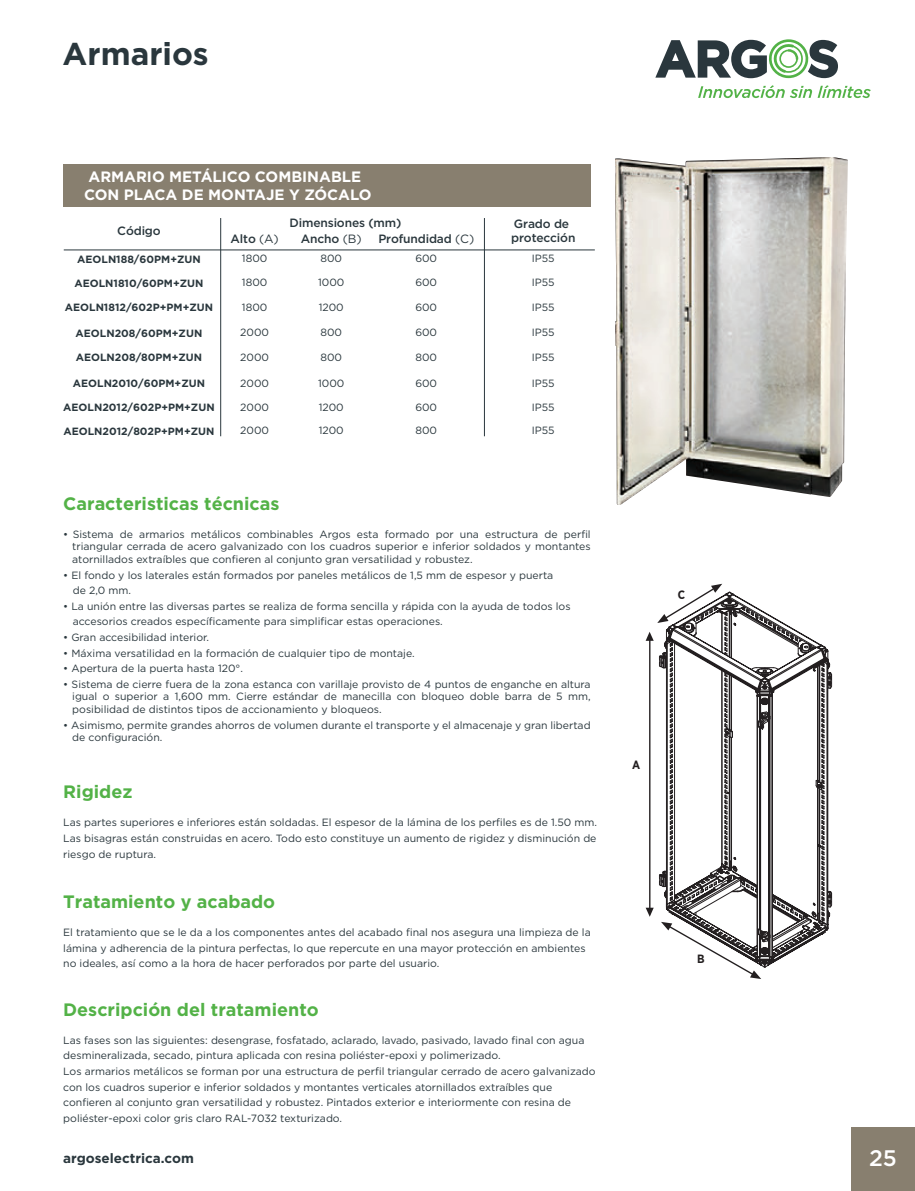
<style>
.page{position:relative;width:915px;height:1191px;background:#fff}
.page>*{position:absolute;margin:0;border:0;box-sizing:border-box;transform-origin:0 0}
.t1{font:700 31.5px "Gotham";color:#2a373d}
.t2{font:500 22.5px "Gotham";color:#fff}
.t3{font:700 18px "Gotham";color:#53b247}
.t4{font:700 15px/18px "Gotham";color:#fff;text-align:center}
.t5{font:700 13.5px "Gotham";color:#2a373d}
.t6{font:500 12px/14.4px "Gotham";letter-spacing:-.01em;color:#2a373d}
.t7{font:700 12px "Gotham Narrow";color:#231f20}
.t8{font:10.5px/15.6px "Gotham";color:#2a373d}
.t9{font:700 10.5px/23.1px "Gotham";color:#2a373d}
.s1{font-weight:400}
</style>
<div class="page">
<div style="left:63px;top:165px;width:528px;height:42px;background:#887f6f"></div>
<img style="left:615px;top:157px;width:232px;height:348px">
<hr style="left:220px;top:218px;width:1px;height:218px;background:#2a373d">
<hr style="left:484px;top:218px;width:1px;height:218px;background:#2a373d">
<hr style="left:64px;top:250px;width:530px;height:1px;background:#2a373d">
<svg style="left:655px;top:39px;width:182px;height:39px"></svg>
<svg style="left:698px;top:85px;width:113px;height:13px"></svg>
<svg style="left:817px;top:85px;width:53px;height:13px"></svg>
<div style="left:850px;top:1127px;width:64px;height:64px;background:#887f6f"></div>
<svg style="left:645px;top:584px;width:186px;height:395px"></svg>
<h1 class="t1" style="left:63px;top:33px;width:148px">Armarios</h1>
<h3 class="t4" style="left:84px;top:167px;width:289px">ARMARIO METÁLICO COMBINABLE<br>CON PLACA DE MONTAJE Y ZÓCALO</h3>
<p class="t6" style="left:117px;top:224px;width:45px">Código</p>
<p class="t6" style="left:511px;top:216px;width:66px">Grado de protección</p>
<p class="t6" style="left:289px;top:215px;width:113px">Dimensiones (mm)</p>
<p class="t6" style="left:230px;top:232px;width:50px">Alto <span class="s1">(A)</span></p>
<p class="t6" style="left:301px;top:232px;width:62px">Ancho <span class="s1">(B)</span></p>
<p class="t6" style="left:378px;top:232px;width:97px">Profundidad <span class="s1">(C)</span></p>
<p class="t9" style="left:77px;top:248px;width:125px">AEOLN188/60PM+ZUN</p>
<p class="t9" style="left:74px;top:271px;width:130px">AEOLN1810/60PM+ZUN</p>
<p class="t9" style="left:65px;top:296px;width:150px">AEOLN1812/602P+PM+ZUN</p>
<p class="t9" style="left:76px;top:321px;width:128px">AEOLN208/60PM+ZUN</p>
<p class="t9" style="left:76px;top:346px;width:128px">AEOLN208/80PM+ZUN</p>
<p class="t9" style="left:73px;top:372px;width:134px">AEOLN2010/60PM+ZUN</p>
<p class="t9" style="left:63px;top:396px;width:153px">AEOLN2012/602P+PM+ZUN<br>AEOLN2012/802P+PM+ZUN</p>
<p class="t8" style="left:242px;top:251px;width:27px">1800</p>
<p class="t8" style="left:242px;top:274px;width:27px">1800</p>
<p class="t8" style="left:242px;top:299px;width:27px">1800</p>
<p class="t8" style="left:240px;top:324px;width:30px">2000</p>
<p class="t8" style="left:240px;top:349px;width:30px">2000</p>
<p class="t8" style="left:240px;top:375px;width:30px">2000</p>
<p class="t8" style="left:240px;top:395px;width:30px;line-height:23.1px">2000<br>2000</p>
<p class="t8" style="left:320px;top:251px;width:23px">800</p>
<p class="t8" style="left:318px;top:274px;width:28px">1000</p>
<p class="t8" style="left:318px;top:299px;width:27px">1200</p>
<p class="t8" style="left:320px;top:324px;width:23px">800</p>
<p class="t8" style="left:320px;top:349px;width:23px">800</p>
<p class="t8" style="left:318px;top:375px;width:28px">1000</p>
<p class="t8" style="left:318px;top:395px;width:27px;line-height:23.1px">1200<br>1200</p>
<p class="t8" style="left:415px;top:251px;width:23px">600</p>
<p class="t8" style="left:415px;top:274px;width:23px">600</p>
<p class="t8" style="left:415px;top:299px;width:23px">600</p>
<p class="t8" style="left:415px;top:325px;width:23px">600</p>
<p class="t8" style="left:415px;top:349px;width:23px">800</p>
<p class="t8" style="left:415px;top:375px;width:23px">600</p>
<p class="t8" style="left:415px;top:395px;width:23px;line-height:23.1px">600<br>800</p>
<p class="t8" style="left:531px;top:251px;width:24px">IP55</p>
<p class="t8" style="left:531px;top:274px;width:24px">IP55</p>
<p class="t8" style="left:531px;top:299px;width:24px">IP55</p>
<p class="t8" style="left:531px;top:325px;width:24px">IP55</p>
<p class="t8" style="left:531px;top:349px;width:24px">IP55</p>
<p class="t8" style="left:531px;top:375px;width:24px">IP55</p>
<p class="t8" style="left:531px;top:395px;width:24px;line-height:23.1px">IP55<br>IP55</p>
<h3 class="t3" style="left:63px;top:491px;width:218px">Caracteristicas técnicas</h3>
<p class="t8" style="left:72px;top:527px;width:520px;line-height:12.6px;text-align:justify;text-indent:-9px">• Sistema de armarios metálicos combinables Argos esta formado por una estructura de perfil triangular cerrada de acero galvanizado con los cuadros superior e inferior soldados y montantes atornillados extraíbles que confieren al conjunto gran versatilidad y robustez.</p>
<p class="t8" style="left:73px;top:567px;width:482px;text-indent:-9px">• El fondo y los laterales están formados por paneles metálicos de 1,5 mm de espesor y puerta de 2,0 mm.</p>
<p class="t8" style="left:73px;top:598px;width:499px;text-indent:-9px">• La unión entre las diversas partes se realiza de forma sencilla y rápida con la ayuda de todos los accesorios creados específicamente para simplificar estas operaciones.</p>
<p class="t8" style="left:63px;top:629px;width:147px">• Gran accesibilidad interior.</p>
<p class="t8" style="left:63px;top:645px;width:353px">• Máxima versatilidad en la formación de cualquier tipo de montaje.</p>
<p class="t8" style="left:63px;top:660px;width:181px">• Apertura de la puerta hasta 120°.</p>
<p class="t8" style="left:72px;top:677px;width:520px;line-height:12.6px;text-align:justify;text-indent:-9px">• Sistema de cierre fuera de la zona estanca con varillaje provisto de 4 puntos de enganche en altura igual o superior a 1,600 mm. Cierre estándar de manecilla con bloqueo doble barra de 5 mm, posibilidad de distintos tipos de accionamiento y bloqueos.</p>
<p class="t8" style="left:72px;top:718px;width:519px;line-height:12.6px;text-indent:-9px">• Asimismo, permite grandes ahorros de volumen durante el transporte y el almacenaje y gran libertad de configuración.</p>
<h3 class="t3" style="left:63px;top:780px;width:71px">Rigidez</h3>
<p class="t8" style="left:63px;top:814px;width:535px;text-align:justify">Las partes superiores e inferiores están soldadas. El espesor de la lámina de los perfiles es de 1.50 mm.<br>Las bisagras están construidas en acero. Todo esto constituye un aumento de rigidez y disminución de riesgo de ruptura.</p>
<h3 class="t3" style="left:63px;top:889px;width:213px">Tratamiento y acabado</h3>
<p class="t8" style="left:63px;top:924px;width:529px">El tratamiento que se le da a los componentes antes del acabado final nos asegura una limpieza de la lámina y adherencia de la pintura perfectas, lo que repercute en una mayor protección en ambientes no ideales, así como a la hora de hacer perforados por parte del usuario.</p>
<h3 class="t3" style="left:63px;top:997px;width:257px">Descripción del tratamiento</h3>
<p class="t8" style="left:63px;top:1032px;width:533px">Las fases son las siguientes: desengrase, fosfatado, aclarado, lavado, pasivado, lavado final con agua desmineralizada, secado, pintura aplicada con resina poliéster-epoxi y polimerizado.<br>Los armarios metálicos se forman por una estructura de perfil triangular cerrado de acero galvanizado con los cuadros superior e inferior soldados y montantes verticales atornillados extraíbles que confieren al conjunto gran versatilidad y robustez. Pintados exterior e interiormente con resina de poliéster-epoxi color gris claro RAL-7032 texturizado.</p>
<p class="t7" style="left:632px;top:756px;width:10px">A</p>
<p class="t7" style="left:697px;top:951px;width:9px">B</p>
<p class="t5" style="left:63px;top:1149px;width:132px">argoselectrica.com</p>
<h2 class="t2" style="left:868px;top:1143px;width:29px">25</h2>
</div>
